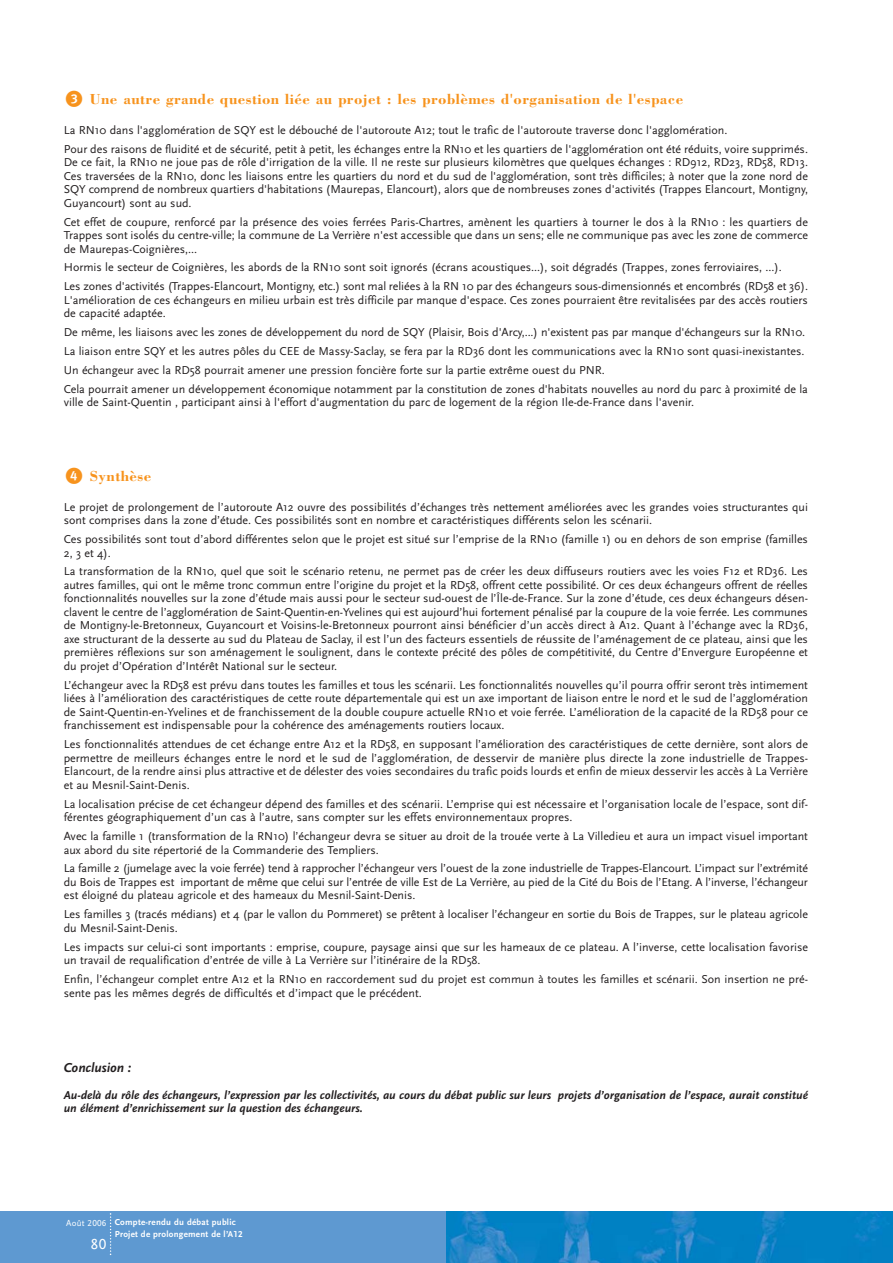
<style>
.page{position:relative;width:893px;height:1263px;background:#fff}
.page>*{position:absolute;margin:0;border:0;box-sizing:border-box;transform-origin:0 0}
.t1{font:700 15px "Bodoni";letter-spacing:.03em;color:#f7931d}
.t2{font:15px "Scala Sans Caps";color:#fff}
.t3{font:italic 700 13.5px "Scala Sans";color:#231f20}
.t4{font:12px/13.5px "Scala Sans";color:#231f20}
.t5{font:italic 700 12px/13.5px "Scala Sans";color:#231f20}
.t6{font:700 9px/12px "Scala Sans";letter-spacing:.03em;color:#fff}
.t7{font:9px "Scala Sans";color:#fff}
.s1{font-family:"FF Dingbests";font-weight:400;font-size:24px}
.s2{font-family:"Scala Sans Caps"}
.s3{font-family:"Scala Sans Figures"}
</style>
<div class="page">
<div style="left:0;top:1212px;width:893px;height:51px;background:#5e99d1"></div>
<img style="left:446px;top:1212px;width:447px;height:51px">
<svg style="left:110px;top:1213px;width:1px;height:42px"></svg>
<p class="t1" style="left:64px;top:94px;width:621px"><span class="s1">3</span> Une autre grande question liée au projet : les problèmes d'organisation de l'espace</p>
<p class="t4" style="left:64px;top:121px;width:746px;line-height:18.9px">La RN10 dans l'agglomération de SQY est le débouché de l'autoroute A12; tout le trafic de l'autoroute traverse donc l'agglomération.<br>Pour des raisons de fluidité et de sécurité, petit à petit, les échanges entre la RN10 et les quartiers de l'agglomération ont été réduits, voire supprimés.</p>
<p class="t4" style="left:64px;top:156px;width:746px;text-align:justify">De ce fait, la RN10 ne joue pas de rôle d'irrigation de la ville. Il ne reste sur plusieurs kilomètres que quelques échanges : RD912, RD23, RD58, RD13.<br>Ces traversées de la RN10, donc les liaisons entre les quartiers du nord et du sud de l'agglomération, sont très difficiles; à noter que la zone nord de SQY comprend de nombreux quartiers d'habitations (Maurepas, Elancourt), alors que de nombreuses zones d'activités (Trappes Elancourt, Montigny, Guyancourt) sont au sud.</p>
<p class="t4" style="left:64px;top:215px;width:746px;text-align:justify">Cet effet de coupure, renforcé par la présence des voies ferrées Paris-Chartres, amènent les quartiers à tourner le dos à la RN10 : les quartiers de Trappes sont isolés du centre-ville; la commune de La Verrière n'est accessible que dans un sens; elle ne communique pas avec les zone de commerce de Maurepas-Coignières,...</p>
<p class="t4" style="left:64px;top:258px;width:746px;line-height:18.9px">Hormis le secteur de Coignières, les abords de la RN10 sont soit ignorés (écrans acoustiques...), soit dégradés (Trappes, zones ferroviaires, ...).<br>Les zones d'activités (Trappes-Elancourt, Montigny, etc.) sont mal reliées à la RN 10 par des échangeurs sous-dimensionnés et encombrés (RD58 et 36).</p>
<p class="t4" style="left:64px;top:294px;width:746px">L'amélioration de ces échangeurs en milieu urbain est très difficile par manque d'espace. Ces zones pourraient être revitalisées par des accès routiers de capacité adaptée.</p>
<p class="t4" style="left:64px;top:323px;width:746px;line-height:18.9px">De même, les liaisons avec les zones de développement du nord de SQY (Plaisir, Bois d'Arcy,...) n'existent pas par manque d'échangeurs sur la RN10.<br>La liaison entre SQY et les autres pôles du CEE de Massy-Saclay, se fera par la RD36 dont les communications avec la RN10 sont quasi-inexistantes.<br>Un échangeur avec la RD58 pourrait amener une pression foncière forte sur la partie extrême ouest du PNR.<br>Cela pourrait amener un développement économique notamment par la constitution de zones d'habitats nouvelles au nord du parc à proximité de la</p>
<p class="t4" style="left:64px;top:396px;width:632px">ville de Saint-Quentin , participant ainsi à l'effort d'augmentation du parc de logement de la région Ile-de-France dans l'avenir.</p>
<p class="t1" style="left:64px;top:471px;width:89px"><span class="s1">4</span> Synthèse</p>
<p class="t4" style="left:64px;top:500px;width:746px">Le projet de prolongement de l’autoroute A12 ouvre des possibilités d’échanges très nettement améliorées avec les grandes voies structurantes qui sont comprises dans la zone d’étude. Ces possibilités sont en nombre et caractéristiques différents selon les scénarii.</p>
<p class="t4" style="left:64px;top:533px;width:746px">Ces possibilités sont tout d’abord différentes selon que le projet est situé sur l’emprise de la RN10 (famille 1) ou en dehors de son emprise (familles<br>2, 3 et 4).</p>
<p class="t4" style="left:64px;top:565px;width:746px;text-align:justify">La transformation de la RN10, quel que soit le scénario retenu, ne permet pas de créer les deux diffuseurs routiers avec les voies F12 et RD36. Les autres familles, qui ont le même tronc commun entre l’origine du projet et la RD58, offrent cette possibilité. Or ces deux échangeurs offrent de réelles fonctionnalités nouvelles sur la zone d’étude mais aussi pour le secteur sud-ouest de l’Île-de-France. Sur la zone d’étude, ces deux échangeurs désen&shy;clavent le centre de l’agglomération de Saint-Quentin-en-Yvelines qui est aujourd’hui fortement pénalisé par la coupure de la voie ferrée. Les communes de Montigny-le-Bretonneux, Guyancourt et Voisins-le-Bretonneux pourront ainsi bénéficier d’un accès direct à A12. Quant à l’échange avec la RD36, axe structurant de la desserte au sud du Plateau de Saclay, il est l’un des facteurs essentiels de réussite de l’aménagement de ce plateau, ainsi que les premières réflexions sur son aménagement le soulignent, dans le contexte précité des pôles de compétitivité, du Centre d’Envergure Européenne et du projet d’Opération d’Intérêt National sur le secteur.</p>
<p class="t4" style="left:64px;top:679px;width:746px;text-align:justify">L’échangeur avec la RD58 est prévu dans toutes les familles et tous les scénarii. Les fonctionnalités nouvelles qu’il pourra offrir seront très intimement liées à l’amélioration des caractéristiques de cette route départementale qui est un axe important de liaison entre le nord et le sud de l’agglomération de Saint-Quentin-en-Yvelines et de franchissement de la double coupure actuelle RN10 et voie ferrée. L’amélioration de la capacité de la RD58 pour ce franchissement est indispensable pour la cohérence des aménagements routiers locaux.</p>
<p class="t4" style="left:64px;top:738px;width:746px;text-align:justify">Les fonctionnalités attendues de cet échange entre A12 et la RD58, en supposant l’amélioration des caractéristiques de cette dernière, sont alors de permettre de meilleurs échanges entre le nord et le sud de l’agglomération, de desservir de manière plus directe la zone industrielle de Trappes-Elancourt, de la rendre ainsi plus attractive et de délester des voies secondaires du trafic poids lourds et enfin de mieux desservir les accès à La Verrière et au Mesnil-Saint-Denis.</p>
<p class="t4" style="left:64px;top:797px;width:746px">La localisation précise de cet échangeur dépend des familles et des scénarii. L’emprise qui est nécessaire et l’organisation locale de l’espace, sont dif&shy;férentes géographiquement d’un cas à l’autre, sans compter sur les effets environnementaux propres.</p>
<p class="t4" style="left:64px;top:830px;width:746px">Avec la famille 1 (transformation de la RN10) l’échangeur devra se situer au droit de la trouée verte à La Villedieu et aura un impact visuel important aux abord du site répertorié de la Commanderie des Templiers.</p>
<p class="t4" style="left:64px;top:862px;width:746px;text-align:justify">La famille 2 (jumelage avec la voie ferrée) tend à rapprocher l’échangeur vers l’ouest de la zone industrielle de Trappes-Elancourt. L’impact sur l’extrémité du Bois de Trappes est important de même que celui sur l’entrée de ville Est de La Verrière, au pied de la Cité du Bois de l’Etang. A l’inverse, l’échangeur est éloigné du plateau agricole et des hameaux du Mesnil-Saint-Denis.</p>
<p class="t4" style="left:64px;top:908px;width:746px">Les familles 3 (tracés médians) et 4 (par le vallon du Pommeret) se prêtent à localiser l’échangeur en sortie du Bois de Trappes, sur le plateau agricole du Mesnil-Saint-Denis.</p>
<p class="t4" style="left:64px;top:940px;width:746px">Les impacts sur celui-ci sont importants : emprise, coupure, paysage ainsi que sur les hameaux de ce plateau. A l’inverse, cette localisation favorise un travail de requalification d’entrée de ville à La Verrière sur l’itinéraire de la RD58.</p>
<p class="t4" style="left:64px;top:973px;width:746px">Enfin, l’échangeur complet entre A12 et la RN10 en raccordement sud du projet est commun à toutes les familles et scénarii. Son insertion ne pré&shy;sente pas les mêmes degrés de difficultés et d’impact que le précédent.</p>
<p class="t3" style="left:64px;top:1062px;width:69px">Conclusion :</p>
<p class="t5" style="left:64px;top:1089px;width:746px">Au-delà du rôle des échangeurs, l’expression par les collectivités, au cours du débat public sur leurs projets d’organisation de l’espace, aurait constitué un élément d’enrichissement sur la question des échangeurs.</p>
<p class="t7" style="left:66px;top:1218px;width:42px">Août <span class="s2">2006</span></p>
<p class="t2" style="left:91px;top:1235px;width:17px">80</p>
<p class="t6" style="left:115px;top:1217px;width:129px">Compte-rendu du débat public<br>Projet de prolongement de l’A<span class="s3">12</span></p>
</div>
